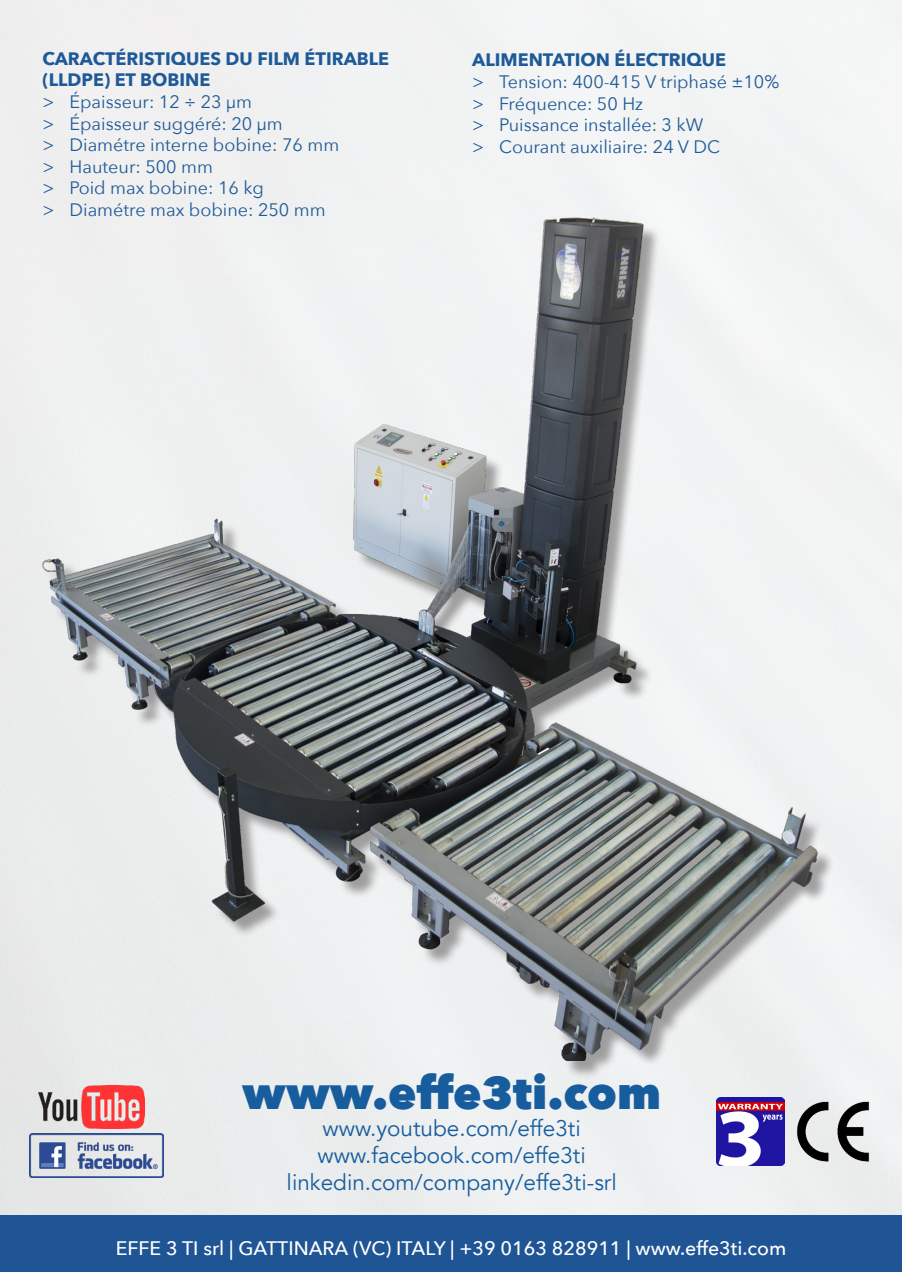
<style>
.page{position:relative;width:902px;height:1272px;background:#fff}
.page>*{position:absolute;margin:0;border:0;box-sizing:border-box;transform-origin:0 0}
.t1{font:800 45px "Avenir Next";color:#175d9e}
.t2{font:22.5px "Avenir";color:#175d9e}
.t3{font:500 19.5px "Avenir Next";color:#fff}
.t4{font:18px "Avenir Next";color:#1f5a98}
.Titolo_su_blu{font:700 18px/21.6px "Avenir Next";color:#1f5a98}
</style>
<div class="page">
<div style="left:0;top:0;width:901px;height:1215px;background:#f0f1f2"></div>
<img style="left:30px;top:1133px;width:134px;height:44px">
<img style="left:38px;top:1085px;width:106px;height:42px">
<img style="left:795px;top:1100px;width:75px;height:62px">
<img style="left:716px;top:1097px;width:68px;height:68px">
<div style="left:0;top:1215px;width:901px;height:56px;background:#1f5595"></div>
<div style="left:45px;top:220px;width:790px;height:859px;background:#eceeee"></div>
<img style="left:0;top:211px;width:901px;height:849px">
<p class="Titolo_su_blu" style="left:43px;top:47px;width:348px">CARACTÉRISTIQUES DU FILM ÉTIRABLE (LLDPE) ET BOBINE</p>
<p class="t4" style="left:43px;top:87px;width:211px">&gt; Épaisseur: 12 ÷ 23 µm</p>
<p class="t4" style="left:43px;top:108px;width:242px">&gt; Épaisseur suggéré: 20 µm</p>
<p class="t4" style="left:43px;top:130px;width:298px">&gt; Diamétre interne bobine: 76 mm</p>
<p class="t4" style="left:43px;top:151px;width:172px">&gt; Hauteur: 500 mm</p>
<p class="t4" style="left:43px;top:173px;width:223px">&gt; Poid max bobine: 16 kg</p>
<p class="t4" style="left:43px;top:195px;width:284px">&gt; Diamétre max bobine: 250 mm</p>
<p class="Titolo_su_blu" style="left:472px;top:49px;width:255px">ALIMENTATION ÉLECTRIQUE</p>
<p class="t4" style="left:472px;top:66px;width:308px">&gt; Tension: 400-415 V triphasé ±10%</p>
<p class="t4" style="left:472px;top:88px;width:172px">&gt; Fréquence: 50 Hz</p>
<p class="t4" style="left:472px;top:110px;width:232px">&gt; Puissance installée: 3 kW</p>
<p class="t4" style="left:472px;top:131px;width:249px">&gt; Courant auxiliaire: 24 V DC</p>
<p class="t1" style="left:242px;top:1065px;width:420px">www.effe3ti.com</p>
<p class="t2" style="left:322px;top:1114px;width:259px">www.youtube.com/effe3ti</p>
<p class="t2" style="left:317px;top:1141px;width:269px">www.facebook.com/effe3ti</p>
<p class="t2" style="left:286px;top:1168px;width:331px">linkedin.com/company/effe3ti-srl</p>
<p class="t3" style="left:116px;top:1231px;width:672px">EFFE 3 TI srl | GATTINARA (VC) ITALY | +39 0163 828911 | www.effe3ti.com</p>
</div>
